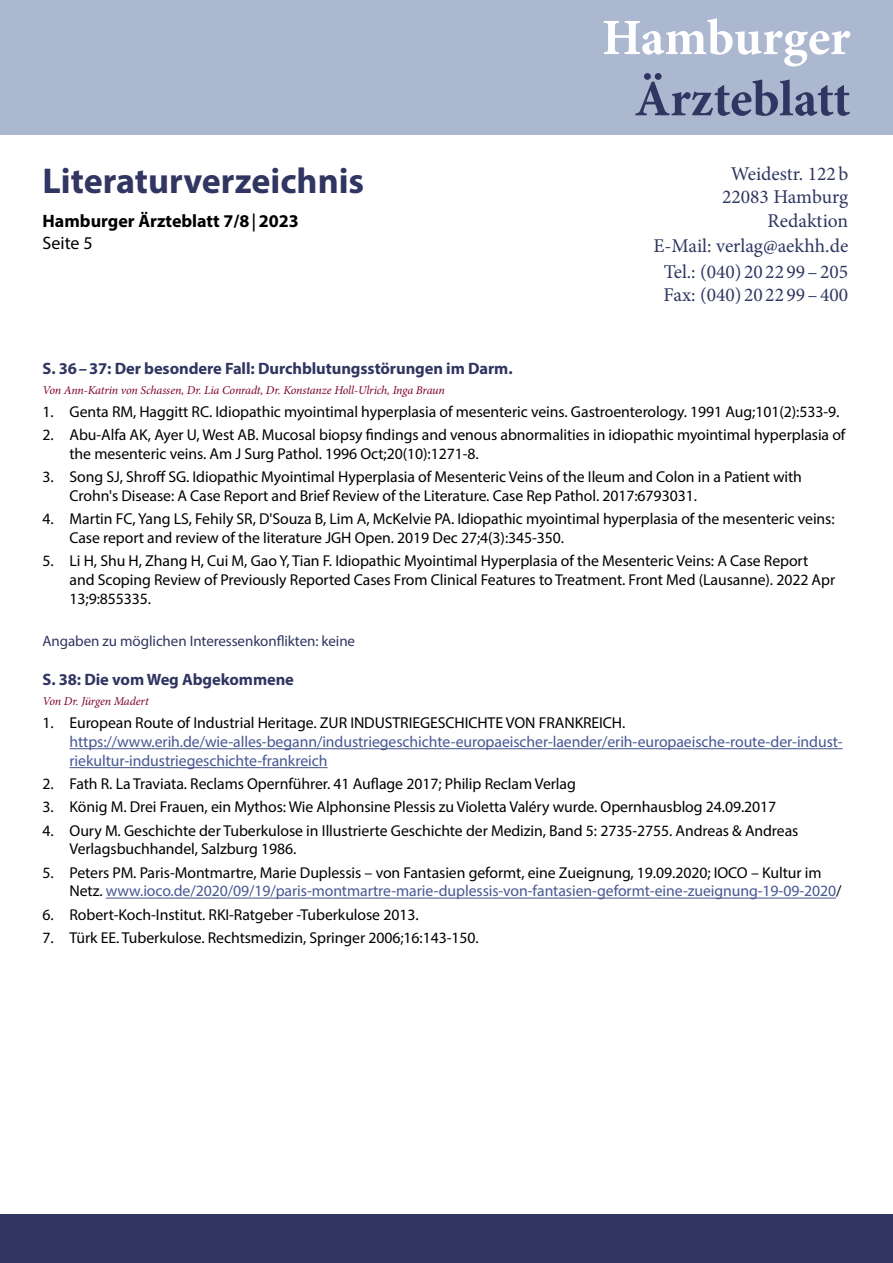
<style>
.page{position:relative;width:893px;height:1263px;background:#fff}
.page>*{position:absolute;margin:0;border:0;box-sizing:border-box;transform-origin:0 0}
.t1{font:700 51px "Minion Pro";letter-spacing:-.005em;color:#303661}
.t2{font:700 51px "Minion Pro";letter-spacing:-.005em;color:#fff}
.t3{font:700 36px "Myriad Pro";color:#303661}
.t4{font:19.5px/23.4px "Minion Pro";color:#303661;text-align:right}
.t5{font:700 18px/21.6px "Myriad Pro";color:#000}
.t6{font:700 16.5px "Myriad Pro";letter-spacing:-.005em;color:#303661}
.t7{font:15.75px/18.9px "Myriad Pro";letter-spacing:-.005em;color:#000}
.t8{font:15.75px/18.9px "Myriad Pro";letter-spacing:-.005em;color:#465792}
.t9{font:15px "Myriad Pro";letter-spacing:-.005em;color:#303661}
.t10{font:italic 12px "Minion Pro";letter-spacing:-.015em;color:#7e0032}
.s1{font-family:"Minion Pro"}
.s2{font-weight:400}
.s3{color:#465792}
</style>
<div class="page">
<div style="left:0;top:1214px;width:893px;height:49px;background:#303661"></div>
<div style="left:0;top:0;width:893px;height:135px;background:#acb7d0"></div>
<hr style="left:70px;top:748px;width:773px;height:1px;background:#465792">
<hr style="left:70px;top:767px;width:258px;height:1px;background:#465792">
<hr style="left:106px;top:898px;width:730px;height:1px;background:#465792">
<h2 class="t3" style="left:43px;top:157px;width:323px">Literaturverzeichnis</h2>
<p class="t5" style="left:43px;top:210px;width:258px">Hamburger Ärzteblatt 7/8<span class="s1">|</span>2023<br><span class="s2">Seite 5</span></p>
<h1 class="t2" style="left:602px;top:2px;width:250px">Hamburger</h1>
<h1 class="t1" style="left:634px;top:63px;width:217px">Ärzteblatt</h1>
<p class="t4" style="left:722px;top:162px;width:128px">Weidestr. 122b<br>22083 Hamburg<br>Redaktion</p>
<p class="t4" style="left:653px;top:233px;width:196px;line-height:25.5px;text-align:center">E-Mail: verlag@aekhh.de<br>Tel.: (040) 20 22 99–205</p>
<p class="t4" style="left:664px;top:283px;width:186px">Fax: (040) 20 22 99–400</p>
<p class="t6" style="left:43px;top:357px;width:472px">S. 36–37: Der besondere Fall: Durchblutungsstörungen im Darm.</p>
<p class="t10" style="left:43px;top:382px;width:404px">Von Ann-Katrin von Schassen, Dr. Lia Conradt, Dr. Konstanze Holl-Ulrich, Inga Braun</p>
<p class="t7" style="left:43px;top:402px;width:798px">1. Genta RM, Haggitt RC. Idiopathic myointimal hyperplasia of mesenteric veins. Gastroenterology. 1991 Aug;101(2):533-9.</p>
<p class="t7" style="left:70px;top:425px;width:777px;text-indent:-27px">2. Abu-Alfa AK, Ayer U, West AB. Mucosal biopsy findings and venous abnormalities in idiopathic myointimal hyperplasia of the mesenteric veins. Am J Surg Pathol. 1996 Oct;20(10):1271-8.</p>
<p class="t7" style="left:70px;top:467px;width:734px;text-indent:-27px">3. Song SJ, Shroff SG. Idiopathic Myointimal Hyperplasia of Mesenteric Veins of the Ileum and Colon in a Patient with<br>Crohn's Disease: A Case Report and Brief Review of the Literature. Case Rep Pathol. 2017:6793031.</p>
<p class="t7" style="left:70px;top:509px;width:767px;text-indent:-27px">4. Martin FC, Yang LS, Fehily SR, D'Souza B, Lim A, McKelvie PA. Idiopathic myointimal hyperplasia of the mesenteric veins:<br>Case report and review of the literature JGH Open. 2019 Dec 27;4(3):345-350.</p>
<p class="t7" style="left:70px;top:551px;width:767px;text-indent:-27px">5. Li H, Shu H, Zhang H, Cui M, Gao Y, Tian F. Idiopathic Myointimal Hyperplasia of the Mesenteric Veins: A Case Report and Scoping Review of Previously Reported Cases From Clinical Features to Treatment. Front Med (Lausanne). 2022 Apr<br>13;9:855335.</p>
<p class="t9" style="left:43px;top:632px;width:314px">Angaben zu möglichen Interessenkonflikten: keine</p>
<p class="t6" style="left:43px;top:669px;width:253px">S. 38: Die vom Weg Abgekommene</p>
<p class="t10" style="left:43px;top:693px;width:108px">Von Dr. Jürgen Madert</p>
<p class="t7" style="left:43px;top:713px;width:584px">1. European Route of Industrial Heritage. ZUR INDUSTRIEGESCHICHTE VON FRANKREICH.</p>
<p class="t8" style="left:70px;top:732px;width:775px">https://www.erih.de/wie-alles-begann/industriegeschichte-europaeischer-laender/erih-europaeische-route-der-indust&shy;riekultur-industriegeschichte-frankreich</p>
<p class="t7" style="left:43px;top:774px;width:535px">2. Fath R. La Traviata. Reclams Opernführer. 41 Auflage 2017; Philip Reclam Verlag</p>
<p class="t7" style="left:43px;top:797px;width:735px">3. König M. Drei Frauen, ein Mythos: Wie Alphonsine Plessis zu Violetta Valéry wurde. Opernhausblog 24.09.2017</p>
<p class="t7" style="left:70px;top:820px;width:730px;text-indent:-27px">4. Oury M. Geschichte der Tuberkulose in Illustrierte Geschichte der Medizin, Band 5: 2735-2755. Andreas &amp; Andreas<br>Verlagsbuchhandel, Salzburg 1986.</p>
<p class="t7" style="left:70px;top:862px;width:773px;text-indent:-27px">5. Peters PM. Paris-Montmartre, Marie Duplessis – von Fantasien geformt, eine Zueignung, 19.09.2020; IOCO – Kultur im<br>Netz. <span class="s3">www.ioco.de/2020/09/19/paris-montmartre-marie-duplessis-von-fantasien-geformt-eine-zueignung-19-09-2020</span>/</p>
<p class="t7" style="left:43px;top:905px;width:378px">6. Robert-Koch-Institut. RKI-Ratgeber -Tuberkulose 2013.</p>
<p class="t7" style="left:43px;top:928px;width:438px">7. Türk EE. Tuberkulose. Rechtsmedizin, Springer 2006;16:143-150.</p>
</div>
